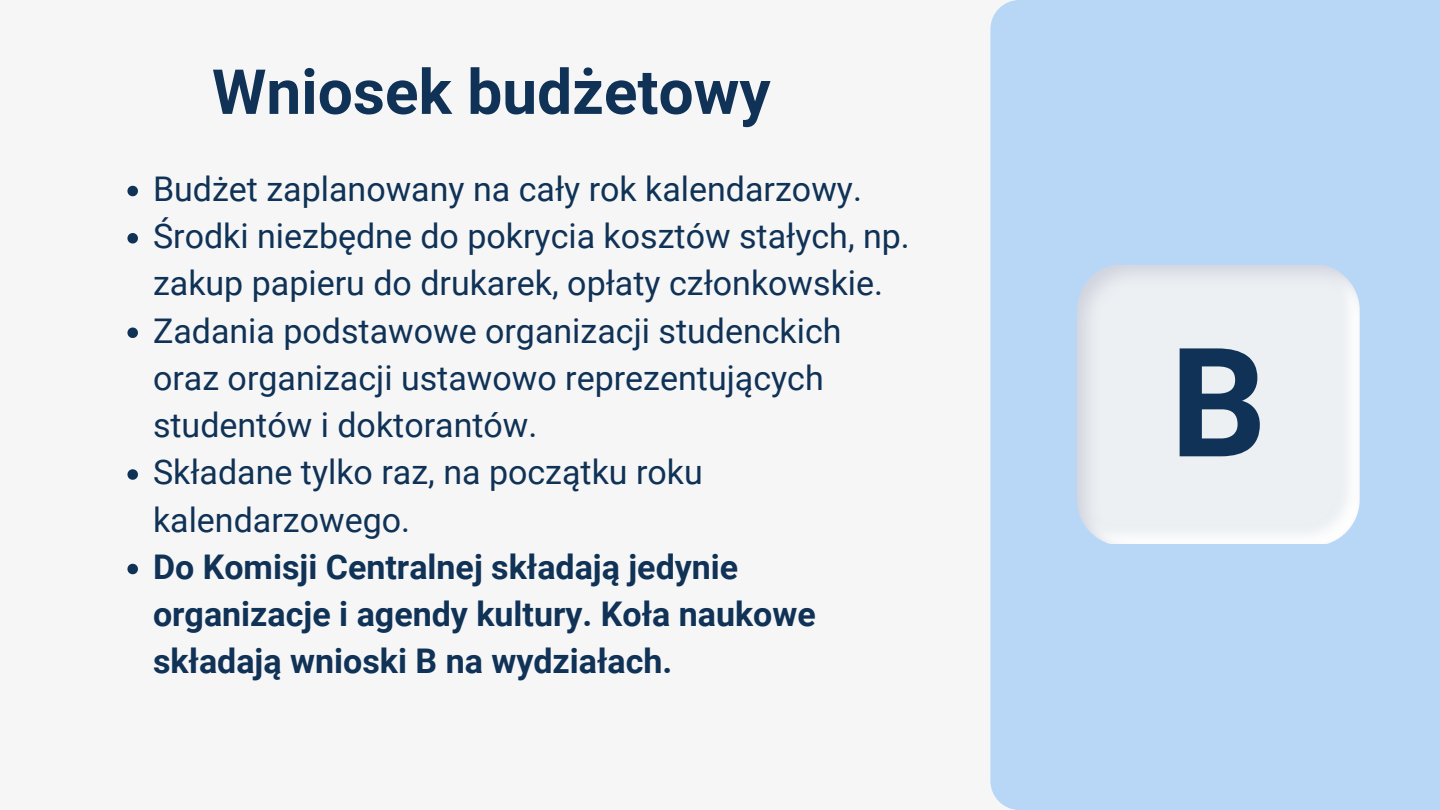
<style>
.page{position:relative;width:1440px;height:810px;background:#f6f6f6}
.page>*{position:absolute;margin:0;border:0;box-sizing:border-box;transform-origin:0 0}
.t1{font:700 151.8px "Roboto";color:#0f3256}
.t2{font:700 62.2px "Roboto";color:#0f3256}
.t3{font:34px/47.2px "Roboto";color:#0f3256}
.t4{font:700 34px/47.2px "Roboto";color:#0f3256}
</style>
<div class="page">
<div style="left:990px;top:0;width:450px;height:810px;background:#b8d6f6"></div>
<img style="left:1078px;top:266px;width:281px;height:278px">
<svg style="left:127px;top:186px;width:11px;height:10px"></svg>
<svg style="left:127px;top:233px;width:11px;height:11px"></svg>
<svg style="left:127px;top:328px;width:11px;height:10px"></svg>
<svg style="left:127px;top:469px;width:11px;height:11px"></svg>
<svg style="left:127px;top:564px;width:11px;height:10px"></svg>
<h2 class="t2" style="left:212px;top:56px;width:560px">Wniosek budżetowy</h2>
<p class="t3" style="left:153px;top:166px;width:758px">Budżet zaplanowany na cały rok kalendarzowy.<br>Środki niezbędne do pokrycia kosztów stałych, np. zakup papieru do drukarek, opłaty członkowskie.<br>Zadania podstawowe organizacji studenckich oraz organizacji ustawowo reprezentujących studentów i doktorantów.<br>Składane tylko raz, na początku roku kalendarzowego.</p>
<p class="t4" style="left:153px;top:544px;width:664px">Do Komisji Centralnej składają jedynie organizacje i agendy kultury. Koła naukowe składają wnioski B na wydziałach.</p>
<h1 class="t1" style="left:1170px;top:316px;width:98px">B</h1>
</div>
